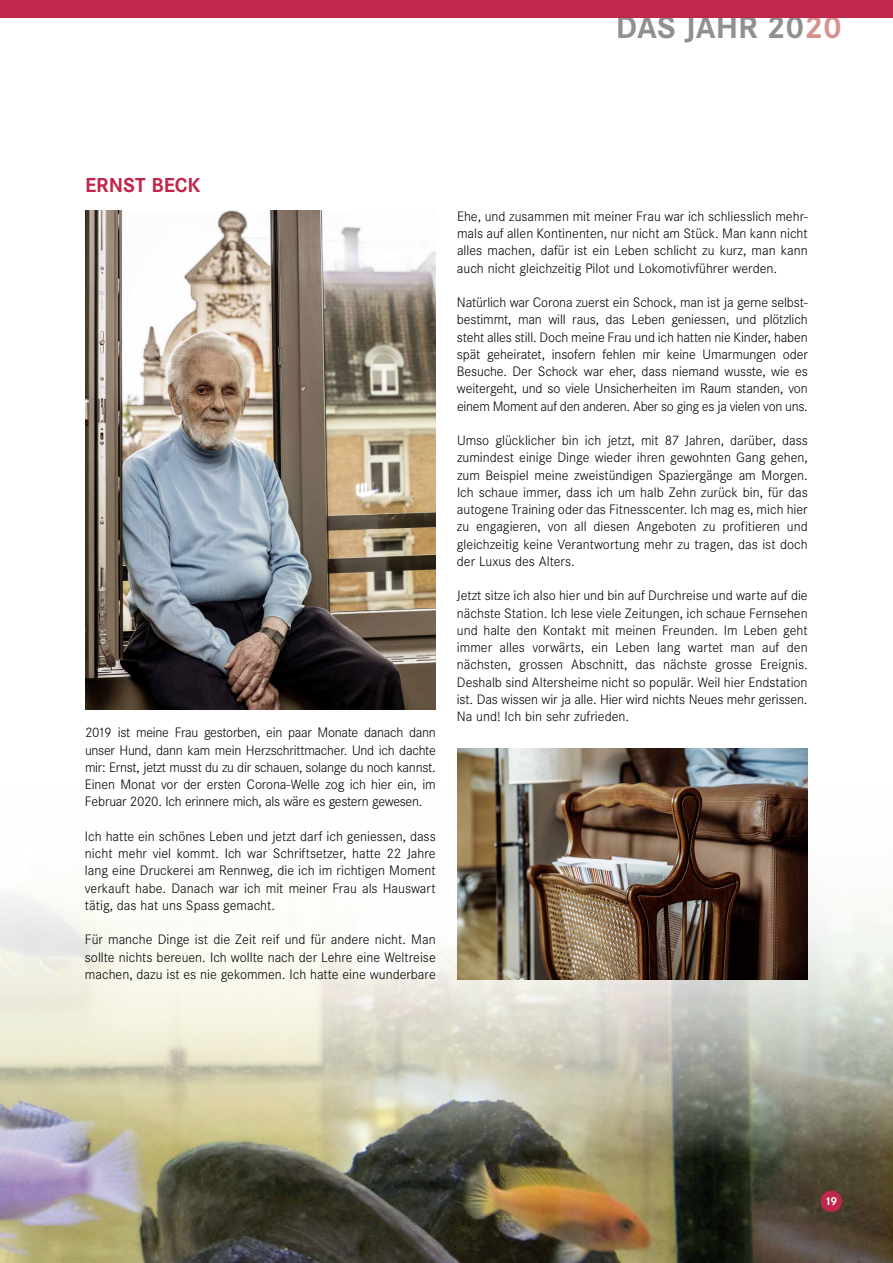
<style>
.page{position:relative;width:893px;height:1263px;background:#fff}
.page>*{position:absolute;margin:0;border:0;box-sizing:border-box;transform-origin:0 0}
.t1{font:700 33px "Corporate S";color:#8f908f}
.t2{font:700 21px "Corporate S";color:#c1274b}
.t3{font:300 14.25px/17.2px "Corporate S";color:#000;text-align:justify}
.t4{font:700 12px "Corporate S";color:#fff}
.s1{color:#d6928e}
</style>
<div class="page">
<img style="left:0;top:892px;width:893px;height:371px">
<div style="left:0;top:0;width:893px;height:17px;background:#c1274b"></div>
<div style="left:821px;top:1191px;width:21px;height:21px;background:#c1274b;border-radius:50%"></div>
<img style="left:457px;top:748px;width:351px;height:231px">
<img style="left:85px;top:210px;width:351px;height:499px">
<h1 class="t1" style="left:616px;top:8px;width:228px">DAS JAHR 20<span class="s1">20</span></h1>
<h2 class="t2" style="left:85px;top:173px;width:117px">ERNST BECK</h2>
<p class="t3" style="left:85px;top:724px;width:352px">2019 ist meine Frau gestorben, ein paar Monate danach dann unser Hund, dann kam mein Herzschrittmacher. Und ich dachte mir: Ernst, jetzt musst du zu dir schauen, solange du noch kannst.<br>Einen Monat vor der ersten Corona-Welle zog ich hier ein, im Februar 2020. Ich erinnere mich, als wäre es gestern gewesen.</p>
<p class="t3" style="left:85px;top:828px;width:352px">Ich hatte ein schönes Leben und jetzt darf ich geniessen, dass nicht mehr viel kommt. Ich war Schriftsetzer, hatte 22 Jahre lang eine Druckerei am Rennweg, die ich im richtigen Moment verkauft habe. Danach war ich mit meiner Frau als Hauswart tätig, das hat uns Spass gemacht.</p>
<p class="t3" style="left:85px;top:931px;width:352px">Für manche Dinge ist die Zeit reif und für andere nicht. Man sollte nichts bereuen. Ich wollte nach der Lehre eine Weltreise machen, dazu ist es nie gekommen. Ich hatte eine wunderbare</p>
<p class="t3" style="left:457px;top:208px;width:352px">Ehe, und zusammen mit meiner Frau war ich schliesslich mehr&shy;mals auf allen Kontinenten, nur nicht am Stück. Man kann nicht alles machen, dafür ist ein Leben schlicht zu kurz, man kann auch nicht gleichzeitig Pilot und Lokomotivführer werden.</p>
<p class="t3" style="left:457px;top:294px;width:352px">Natürlich war Corona zuerst ein Schock, man ist ja gerne selbst&shy;bestimmt, man will raus, das Leben geniessen, und plötzlich steht alles still. Doch meine Frau und ich hatten nie Kinder, haben spät geheiratet, insofern fehlen mir keine Umarmungen oder Besuche. Der Schock war eher, dass niemand wusste, wie es weitergeht, und so viele Unsicherheiten im Raum standen, von einem Moment auf den anderen. Aber so ging es ja vielen von uns.</p>
<p class="t3" style="left:457px;top:432px;width:352px">Umso glücklicher bin ich jetzt, mit 87 Jahren, darüber, dass zumindest einige Dinge wieder ihren gewohnten Gang gehen, zum Beispiel meine zweistündigen Spaziergänge am Morgen.<br>Ich schaue immer, dass ich um halb Zehn zurück bin, für das autogene Training oder das Fitnesscenter. Ich mag es, mich hier zu engagieren, von all diesen Angeboten zu profitieren und gleichzeitig keine Verantwortung mehr zu tragen, das ist doch der Luxus des Alters.</p>
<p class="t3" style="left:457px;top:587px;width:352px">Jetzt sitze ich also hier und bin auf Durchreise und warte auf die nächste Station. Ich lese viele Zeitungen, ich schaue Fernsehen und halte den Kontakt mit meinen Freunden. Im Leben geht immer alles vorwärts, ein Leben lang wartet man auf den nächsten, grossen Abschnitt, das nächste grosse Ereignis.<br>Deshalb sind Altersheime nicht so populär. Weil hier Endstation ist. Das wissen wir ja alle. Hier wird nichts Neues mehr gerissen.<br>Na und! Ich bin sehr zufrieden.</p>
<p class="t4" style="left:824px;top:1194px;width:14px">19</p>
</div>
